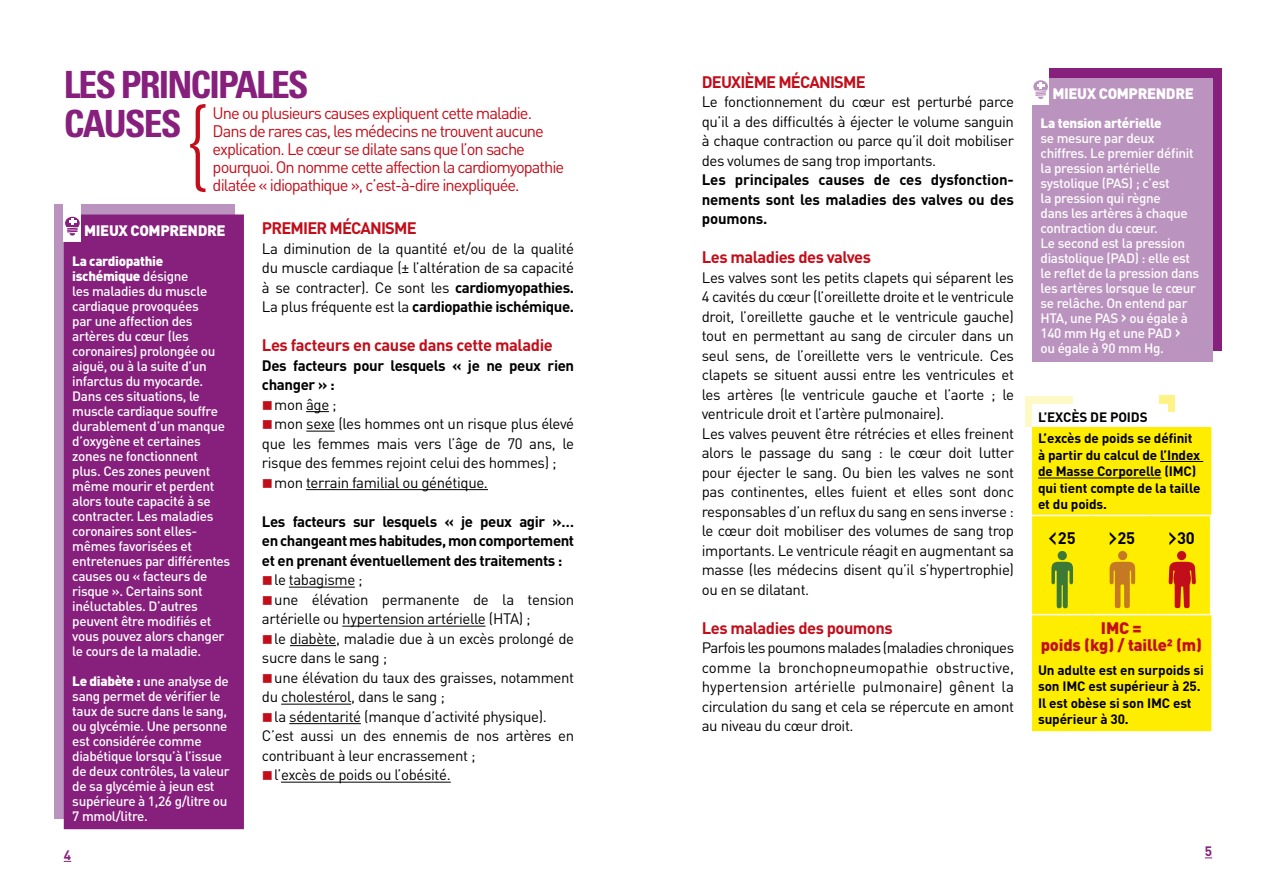
<style>
.page{position:relative;width:1276px;height:893px;background:#fff}
.page>*{position:absolute;margin:0;border:0;box-sizing:border-box;transform-origin:0 0}
.t1{font:700 condensed 37.5px/39px "Univers LT Std";letter-spacing:-.05em;color:#871f7d}
.t2{font:16.5px/18px "DIN";letter-spacing:-.06em;color:#c20e1a}
.t3{font:700 16.5px "DIN";letter-spacing:-.03em;color:#c20e1a}
.t4{font:700 16.5px "DIN";letter-spacing:-.05em;color:#c20e1a}
.t5{font:900 16.5px/16.5px "DIN";letter-spacing:-.01em;color:#c20e1a;text-align:center}
.t6{font:700 16.5px "DIN";color:#000}
.t7{font:15px/19.5px "DIN";letter-spacing:-.025em;color:#000}
.t8{font:700 15px/19.5px "DIN";letter-spacing:-.025em;color:#000;text-align:justify}
.t9{font:900 15px "DIN";letter-spacing:-.025em;color:#fff}
.t10{font:500 13.5px/15px "DIN";letter-spacing:-.025em;color:#fff}
.t11{font:700 13.5px/16.5px "DIN";letter-spacing:-.01em;color:#000}
.t12{font:900 13.5px "DIN";letter-spacing:-.025em;color:#fff}
.t13{font:700 13.5px "DIN";color:#871f7d}
.s1{font-weight:700}
.s2{color:#c20e1a}
.s3{font-weight:900}
.s4{font-size:18px}
.s5{font-weight:400;font-size:31.5px}
</style>
<div class="page">
<div style="left:1159px;top:396px;width:15px;height:16px;background:#fff388"></div>
<div style="left:1025px;top:397px;width:48px;height:30px;background:#fff9c8"></div>
<div style="left:1032px;top:404px;width:135px;height:27px;background:#fff"></div>
<div style="left:1032px;top:427px;width:178px;height:303px;background:#ffed00"></div>
<hr style="left:1032px;top:515px;width:59px;height:1px;background:#fff">
<hr style="left:1091px;top:515px;width:60px;height:1px;background:#fff">
<hr style="left:1151px;top:515px;width:60px;height:1px;background:#fff">
<hr style="left:1032px;top:614px;width:59px;height:1px;background:#fff">
<hr style="left:1091px;top:614px;width:60px;height:1px;background:#fff">
<hr style="left:1151px;top:614px;width:60px;height:1px;background:#fff">
<hr style="left:1210px;top:427px;width:1px;height:88px;background:#ffed00">
<hr style="left:1091px;top:516px;width:1px;height:98px;background:#ffed00">
<hr style="left:1150px;top:516px;width:2px;height:98px;background:#ffed00">
<hr style="left:1210px;top:615px;width:1px;height:42px;background:#ffed00">
<hr style="left:1032px;top:657px;width:59px;height:1px;background:#ffed00">
<hr style="left:1091px;top:657px;width:60px;height:1px;background:#ffed00">
<hr style="left:1151px;top:657px;width:60px;height:1px;background:#ffed00">
<hr style="left:1210px;top:658px;width:1px;height:72px;background:#ffed00">
<hr style="left:1032px;top:730px;width:59px;height:1px;background:#ffed00">
<hr style="left:1091px;top:730px;width:60px;height:1px;background:#ffed00">
<hr style="left:1151px;top:730px;width:60px;height:1px;background:#ffed00">
<hr style="left:1160px;top:461px;width:43px;height:1px;background:#000">
<hr style="left:1038px;top:478px;width:123px;height:1px;background:#000">
<div style="left:1118px;top:551px;width:9px;height:9px;background:#c67923;border-radius:50%"></div>
<svg style="left:1109px;top:562px;width:26px;height:46px"></svg>
<svg style="left:1051px;top:562px;width:22px;height:46px"></svg>
<div style="left:1057px;top:551px;width:10px;height:9px;background:#3c7836;border-radius:50%"></div>
<div style="left:1177px;top:551px;width:9px;height:9px;background:#c20e1a;border-radius:50%"></div>
<svg style="left:1168px;top:562px;width:27px;height:46px"></svg>
<svg style="left:190px;top:104px;width:15px;height:88px"></svg>
<svg style="left:306px;top:411px;width:23px;height:1px"></svg>
<svg style="left:306px;top:431px;width:29px;height:1px"></svg>
<hr style="left:306px;top:489px;width:182px;height:1px;background:#000">
<hr style="left:289px;top:587px;width:66px;height:1px;background:#000">
<hr style="left:342px;top:626px;width:143px;height:1px;background:#000">
<hr style="left:290px;top:645px;width:46px;height:1px;background:#000">
<hr style="left:281px;top:704px;width:70px;height:1px;background:#000">
<hr style="left:289px;top:723px;width:72px;height:1px;background:#000">
<hr style="left:281px;top:782px;width:170px;height:1px;background:#000">
<div style="left:54px;top:205px;width:180px;height:614px;background:#bb93bf"></div>
<div style="left:64px;top:215px;width:180px;height:614px;background:#871f7d"></div>
<div style="left:1041px;top:68px;width:181px;height:283px;background:#871f7d"></div>
<div style="left:1032px;top:78px;width:180px;height:283px;background:#bb93bf"></div>
<div style="left:1031px;top:67px;width:18px;height:38px;background:#fff"></div>
<div style="left:64px;top:201px;width:17px;height:41px;background:#fff"></div>
<svg style="left:65px;top:217px;width:15px;height:19px"></svg>
<svg style="left:1033px;top:80px;width:15px;height:19px"></svg>
<h1 class="t1" style="left:64px;top:65px;width:246px">LES PRINCIPALES<br>CAUSES</h1>
<p class="t2" style="left:213px;top:104px;width:353px">Une ou plusieurs causes expliquent cette maladie.<br>Dans de rares cas, les médecins ne trouvent aucune explication. Le cœur se dilate sans que l’on sache pourquoi. On nomme cette affection la cardiomyopathie dilatée « idiopathique », c’est-à-dire inexpliquée.</p>
<p class="t4" style="left:262px;top:217px;width:156px">PREMIER MÉCANISME</p>
<p class="t7" style="left:262px;top:238px;width:314px;text-align:justify">La diminution de la quantité et/ou de la qualité du muscle cardiaque (± l’altération de sa capacité à se contracter). Ce sont les <span class="s1">cardiomyopathies.<br></span>La plus fréquente est la <span class="s1">cardiopathie ischémique.</span></p>
<p class="t3" style="left:262px;top:334px;width:292px">Les facteurs en cause dans cette maladie</p>
<p class="t8" style="left:262px;top:355px;width:314px">Des facteurs pour lesquels « je ne peux rien changer » :</p>
<p class="t7" style="left:262px;top:394px;width:76px"><span class="s2">■</span>mon âge ;</p>
<p class="t7" style="left:262px;top:414px;width:314px;text-align:justify"><span class="s2">■</span>mon sexe (les hommes ont un risque plus élevé que les femmes mais vers l’âge de 70 ans, le risque des femmes rejoint celui des hommes) ;</p>
<p class="t7" style="left:262px;top:472px;width:227px"><span class="s2">■</span>mon terrain familial ou génétique.</p>
<p class="t8" style="left:262px;top:511px;width:314px">Les facteurs sur lesquels « je peux agir »… en changeant mes habitudes, mon comportement et en prenant éventuellement des traitements :</p>
<p class="t7" style="left:262px;top:570px;width:102px"><span class="s2">■</span>le tabagisme ;</p>
<p class="t7" style="left:262px;top:589px;width:314px"><span class="s2">■</span>une élévation permanente de la tension artérielle ou hypertension artérielle (HTA) ;</p>
<p class="t7" style="left:262px;top:628px;width:314px"><span class="s2">■</span>le diabète, maladie due à un excès prolongé de sucre dans le sang ;</p>
<p class="t7" style="left:262px;top:667px;width:314px"><span class="s2">■</span>une élévation du taux des graisses, notamment du cholestérol, dans le sang ;</p>
<p class="t7" style="left:262px;top:706px;width:314px"><span class="s2">■</span>la sédentarité (manque d’activité physique).<br>C’est aussi un des ennemis de nos artères en contribuant à leur encrassement ;</p>
<p class="t7" style="left:262px;top:765px;width:190px"><span class="s2">■</span>l’excès de poids ou l’obésité.</p>
<p class="t9" style="left:84px;top:220px;width:143px">MIEUX COMPRENDRE</p>
<p class="t10" style="left:72px;top:253px;width:159px"><span class="s3">La cardiopathie ischémique</span> désigne<br>les maladies du muscle cardiaque provoquées<br>par une affection des artères du cœur (les coronaires) prolongée ou aiguë, ou à la suite d’un infarctus du myocarde.<br>Dans ces situations, le muscle cardiaque souffre durablement d’un manque d’oxygène et certaines zones ne fonctionnent<br>plus. Ces zones peuvent même mourir et perdent alors toute capacité à se contracter. Les maladies coronaires sont elles&shy;mêmes favorisées et entretenues par différentes causes ou « facteurs de risque ». Certains sont inéluctables. D’autres peuvent être modifiés et vous pouvez alors changer le cours de la maladie.</p>
<p class="t10" style="left:72px;top:673px;width:159px"><span class="s3">Le diabète :</span> une analyse de sang permet de vérifier le taux de sucre dans le sang, ou glycémie. Une personne est considérée comme diabétique lorsqu’à l’issue de deux contrôles, la valeur de sa glycémie à jeun est supérieure à 1,26 g/litre ou<br>7 mmol/litre.</p>
<p class="t4" style="left:702px;top:71px;width:165px">DEUXIÈME MÉCANISME</p>
<p class="t7" style="left:702px;top:92px;width:314px;text-align:justify">Le fonctionnement du cœur est perturbé parce qu’il a des difficultés à éjecter le volume sanguin à chaque contraction ou parce qu’il doit mobiliser des volumes de sang trop importants.</p>
<p class="t8" style="left:702px;top:169px;width:314px">Les principales causes de ces dysfonction&shy;nements sont les maladies des valves ou des poumons.</p>
<p class="t3" style="left:702px;top:247px;width:171px">Les maladies des valves</p>
<p class="t7" style="left:702px;top:267px;width:314px">Les valves sont les petits clapets qui séparent les 4 cavités du cœur (l’oreillette droite et le ventricule droit, l’oreillette gauche et le ventricule gauche) tout en permettant au sang de circuler dans un seul sens, de l’oreillette vers le ventricule. Ces clapets se situent aussi entre les ventricules et les artères (le ventricule gauche et l’aorte ; le ventricule droit et l’artère pulmonaire).<br>Les valves peuvent être rétrécies et elles freinent alors le passage du sang : le cœur doit lutter pour éjecter le sang. Ou bien les valves ne sont pas continentes, elles fuient et elles sont donc responsables d’un reflux du sang en sens inverse : le cœur doit mobiliser des volumes de sang trop importants. Le ventricule réagit en augmentant sa masse (les médecins disent qu’il s’hypertrophie) ou en se dilatant.</p>
<p class="t3" style="left:702px;top:617px;width:192px">Les maladies des poumons</p>
<p class="t7" style="left:702px;top:638px;width:314px;text-align:justify">Parfois les poumons malades (maladies chroniques comme la bronchopneumopathie obstructive, hypertension artérielle pulmonaire) gênent la circulation du sang et cela se répercute en amont au niveau du cœur droit.</p>
<p class="t9" style="left:1052px;top:84px;width:143px">MIEUX COMPRENDRE</p>
<p class="t12" style="left:1040px;top:114px;width:123px">La tension artérielle</p>
<p class="t10" style="left:1040px;top:130px;width:160px">se mesure par deux chiffres. Le premier définit la pression artérielle systolique (PAS) ; c’est<br>la pression qui règne<br>dans les artères à chaque contraction du cœur.<br>Le second est la pression diastolique (PAD) : elle est le reflet de la pression dans les artères lorsque le cœur se relâche. On entend par<br>HTA, une PAS <span class="s4">›</span> ou égale à<br>140 mm Hg et une PAD <span class="s4">›<br></span>ou égale à 90 mm Hg.</p>
<p class="t11" style="left:1038px;top:405px;width:156px;line-height:21.8px">L’EXCÈS DE POIDS<br>L’excès de poids se définit</p>
<p class="t11" style="left:1038px;top:446px;width:164px">à partir du calcul de l’Index de Masse Corporelle (IMC) qui tient compte de la taille et du poids.</p>
<p class="t6" style="left:1048px;top:527px;width:148px"><span class="s5">‹</span>25 <span class="s5">›</span>25 <span class="s5">›</span>30</p>
<p class="t5" style="left:1040px;top:619px;width:163px">IMC =<br>poids (kg) / taille² (m)</p>
<p class="t11" style="left:1038px;top:661px;width:167px">Un adulte est en surpoids si son IMC est supérieur à 25.<br>Il est obèse si son IMC est supérieur à 30.</p>
<p class="t13" style="left:64px;top:846px;width:9px">4</p>
<p class="t13" style="left:1204px;top:842px;width:9px">5</p>
</div>
